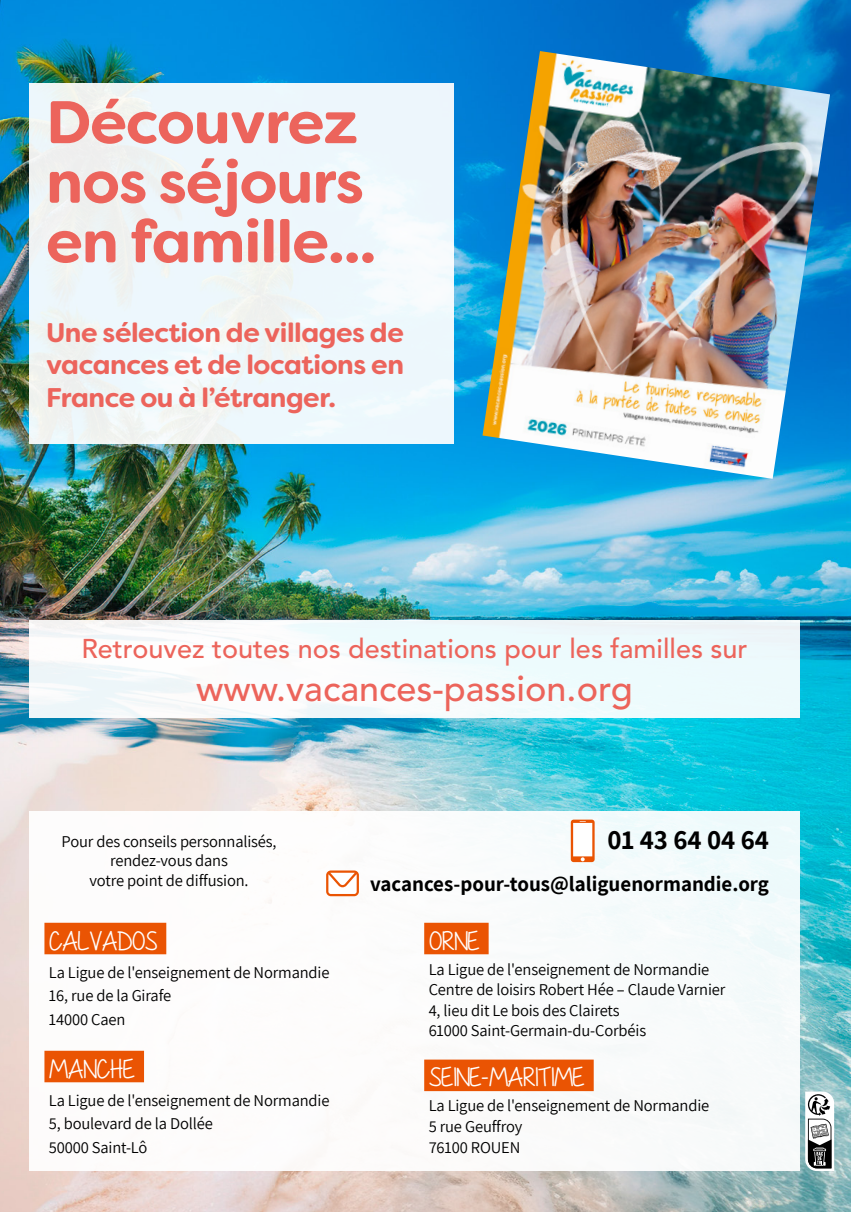
<style>
.page{position:relative;width:851px;height:1212px;background:#fff}
.page>*{position:absolute;margin:0;border:0;box-sizing:border-box;transform-origin:0 0}
.t1{font:700 60px/59.6px "Filson Soft";letter-spacing:-.015em;color:#ec645c}
.t2{font:500 36px "Avenir LT Std";color:#ec645b}
.t3{font:700 27px/32.4px "Filson Soft";letter-spacing:-.015em;color:#ec645c;text-align:justify}
.t4{font:500 27px "Avenir LT Std";color:#ec645b}
.t5{font:700 27px "Assistant";color:#000}
.t6{font:26.85px "My First Crush";color:#fff}
.t7{font:700 21px "Assistant";color:#000}
.t8{font:16.5px/20.5px "Assistant";letter-spacing:-.01em;color:#000}
</style>
<div class="page">
<img style="left:0;top:0;width:850px;height:1212px">
<svg style="left:805px;top:1091px;width:29px;height:80px"></svg>
<div style="left:29px;top:811px;width:770px;height:360px;background:#fff"></div>
<div style="left:44px;top:923px;width:122px;height:31px;background:#ea5403"></div>
<div style="left:44px;top:1051px;width:100px;height:31px;background:#ea5403"></div>
<div style="left:424px;top:923px;width:64px;height:31px;background:#ea5403"></div>
<div style="left:424px;top:1059px;width:169px;height:32px;background:#ea5403"></div>
<svg style="left:570px;top:819px;width:24px;height:43px"></svg>
<div style="left:573px;top:823px;width:19px;height:33px;background:#fff"></div>
<svg style="left:580px;top:857px;width:4px;height:4px"></svg>
<svg style="left:326px;top:870px;width:33px;height:26px"></svg>
<img style="left:482px;top:51px;width:348px;height:428px">
<div style="left:29px;top:83px;width:424px;height:361px;background:linear-gradient(to right,#eff4f4,#eff9fe)"></div>
<div style="left:29px;top:620px;width:770px;height:98px;background:linear-gradient(to right,#fafafb,#ecfafd)"></div>
<h1 class="t1" style="left:46px;top:93px;width:332px">Découvrez nos séjours en famille...</h1>
<h3 class="t3" style="left:46px;top:316px;width:359px">Une sélection de villages de vacances et de locations en France ou à l’étranger.</h3>
<h3 class="t4" style="left:81px;top:632px;width:667px">Retrouvez toutes nos destinations pour les familles sur</h3>
<h2 class="t2" style="left:196px;top:667px;width:438px">www.vacances-passion.org</h2>
<p class="t8" style="left:62px;top:830px;width:216px">Pour des conseils personnalisés,</p>
<h3 class="t5" style="left:607px;top:822px;width:163px">01 43 64 04 64</h3>
<p class="t8" style="left:90px;top:850px;width:160px;line-height:19.8px;text-align:center">rendez-vous dans<br>votre point de diffusion.</p>
<p class="t7" style="left:370px;top:869px;width:400px">vacances-pour-tous@laliguenormandie.org</p>
<h3 class="t6" style="left:49px;top:925px;width:110px">CALVADOS</h3>
<p class="t8" style="left:49px;top:959px;width:282px;line-height:23.5px">La Ligue de l'enseignement de Normandie<br>16, rue de la Girafe<br>14000 Caen</p>
<h3 class="t6" style="left:49px;top:1053px;width:88px">MANCHE</h3>
<p class="t8" style="left:49px;top:1087px;width:282px;line-height:23.5px">La Ligue de l'enseignement de Normandie<br>5, boulevard de la Dollée<br>50000 Saint-Lô</p>
<h3 class="t6" style="left:428px;top:925px;width:52px">ORNE</h3>
<p class="t8" style="left:428px;top:958px;width:298px">La Ligue de l'enseignement de Normandie Centre de loisirs Robert Hée – Claude Varnier 4, lieu dit Le bois des Clairets<br>61000 Saint-Germain-du-Corbéis</p>
<h3 class="t6" style="left:428px;top:1062px;width:157px">SEINE-MARITIME</h3>
<p class="t8" style="left:428px;top:1095px;width:282px">La Ligue de l'enseignement de Normandie<br>5 rue Geuffroy<br>76100 ROUEN</p>
</div>
